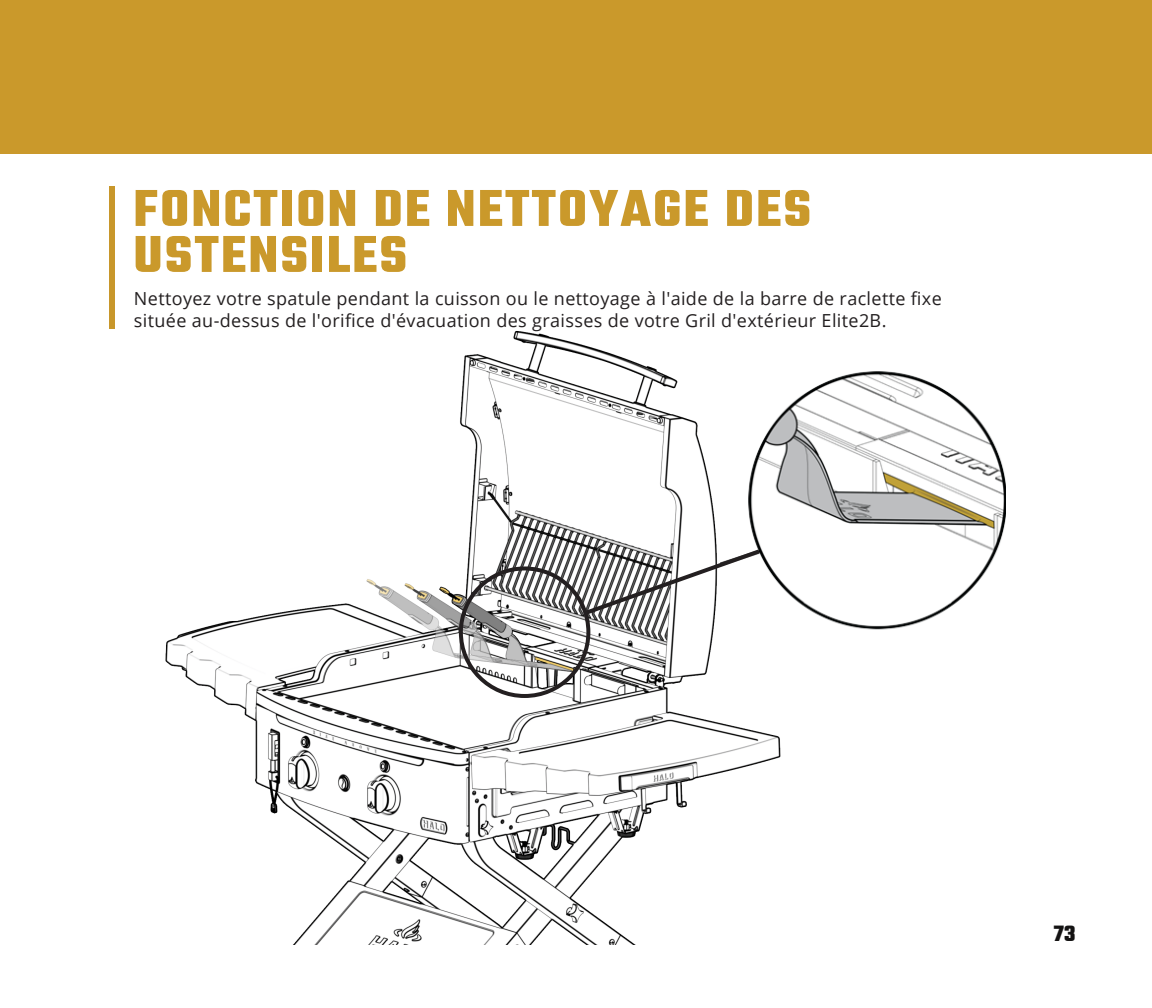
<style>
.page{position:relative;width:1152px;height:1008px;background:#fff}
.page>*{position:absolute;margin:0;border:0;box-sizing:border-box;transform-origin:0 0}
.t1{font:700 56px/46px "Teko";letter-spacing:.04em;color:#ca992b}
.t2{font:700 24px "Teko";color:#141313}
.t3{font:18px/22px "Open Sans";letter-spacing:.02em;color:#231f20}
</style>
<div class="page">
<img style="left:165px;top:331px;width:616px;height:613px">
<div style="left:0;top:0;width:1152px;height:153px;background:#ca992b"></div>
<div style="left:109px;top:187px;width:6px;height:142px;background:#c8972b"></div>
<img style="left:721px;top:332px;width:285px;height:313px">
<div style="left:459px;top:566px;width:131px;height:132px;border:4px solid #231f20;border-radius:50%"></div>
<svg style="left:580px;top:546px;width:184px;height:72px"></svg>
<p class="t1" style="left:133px;top:189px;width:679px">FONCTION DE NETTOYAGE DES<br>USTENSILES</p>
<p class="t3" style="left:134px;top:287px;width:809px">Nettoyez votre spatule pendant la cuisson ou le nettoyage à l'aide de la barre de raclette fixe située au-dessus de l'orifice d'évacuation des graisses de votre Gril d'extérieur Elite2B.</p>
<h2 class="t2" style="left:1054px;top:918px;width:23px">73</h2>
</div>
